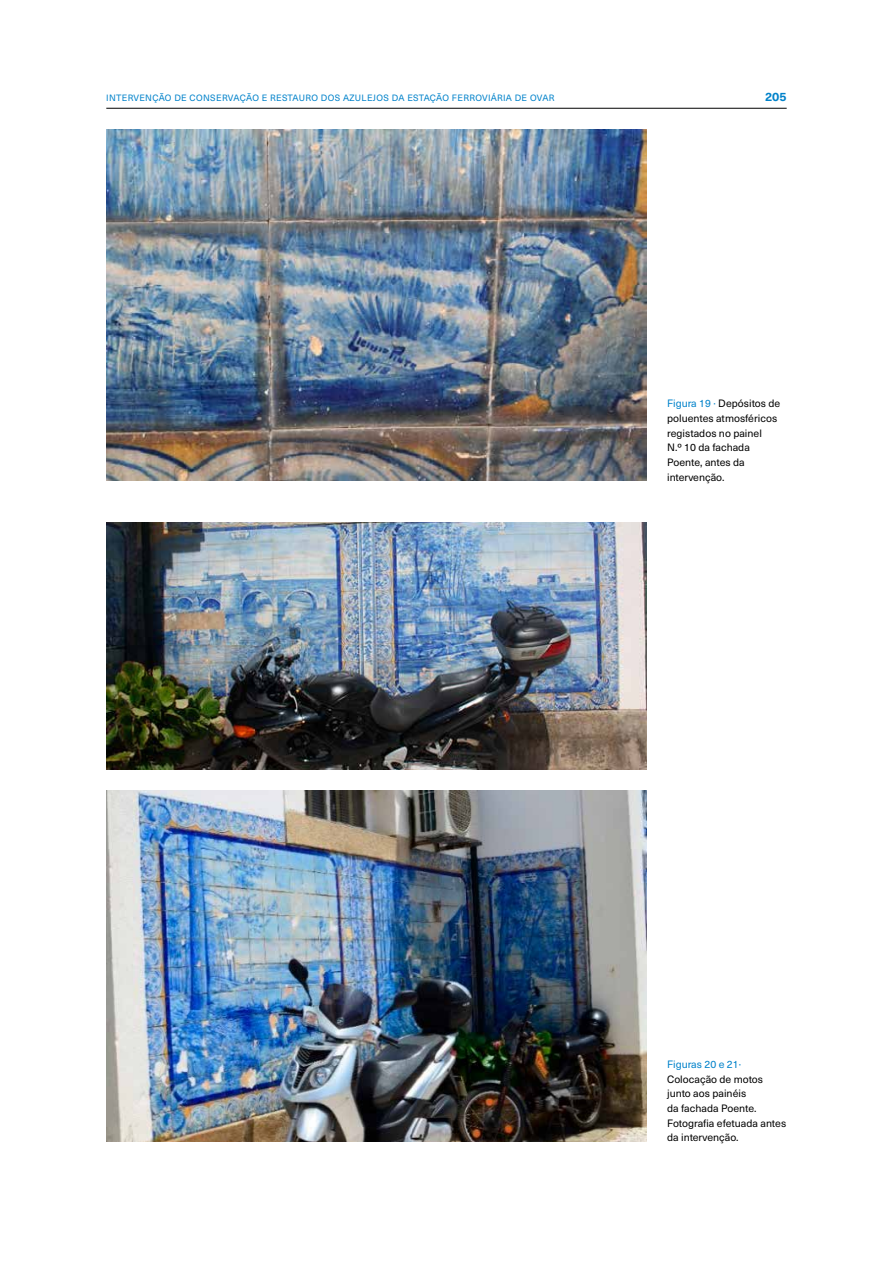
<style>
.page{position:relative;width:893px;height:1263px;background:#fff}
.page>*{position:absolute;margin:0;border:0;box-sizing:border-box;transform-origin:0 0}
.t1{font:700 12px "Neue Haas Unica Pro";color:#0082ca}
.t2{font:10.5px/14.7px "Neue Haas Unica Pro";color:#000}
.t3{font:10.5px "Neue Haas Unica Pro";color:#0082ca}
.t4{font:9px "Neue Haas Unica Pro";letter-spacing:.025em;color:#0082ca}
.s1{color:#0082ca}
</style>
<div class="page">
<hr style="left:106px;top:108px;width:681px;height:1px;background:#000">
<img style="left:106px;top:522px;width:540px;height:248px">
<img style="left:106px;top:790px;width:540px;height:351px">
<img style="left:106px;top:130px;width:540px;height:351px">
<p class="t4" style="left:106px;top:92px;width:450px">INTERVENÇÃO DE CONSERVAÇÃO E RESTAURO DOS AZULEJOS DA ESTAÇÃO FERROVIÁRIA DE OVAR</p>
<p class="t1" style="left:765px;top:89px;width:23px">205</p>
<p class="t2" style="left:667px;top:396px;width:115px"><span class="s1">Figura 19 ·</span> Depósitos de poluentes atmosféricos registados no painel<br>N.º 10 da fachada<br>Poente, antes da intervenção.</p>
<p class="t3" style="left:667px;top:1058px;width:75px">Figuras 20 e 21·</p>
<p class="t2" style="left:667px;top:1072px;width:121px">Colocação de motos junto aos painéis<br>da fachada Poente.<br>Fotografia efetuada antes da intervenção.</p>
</div>
